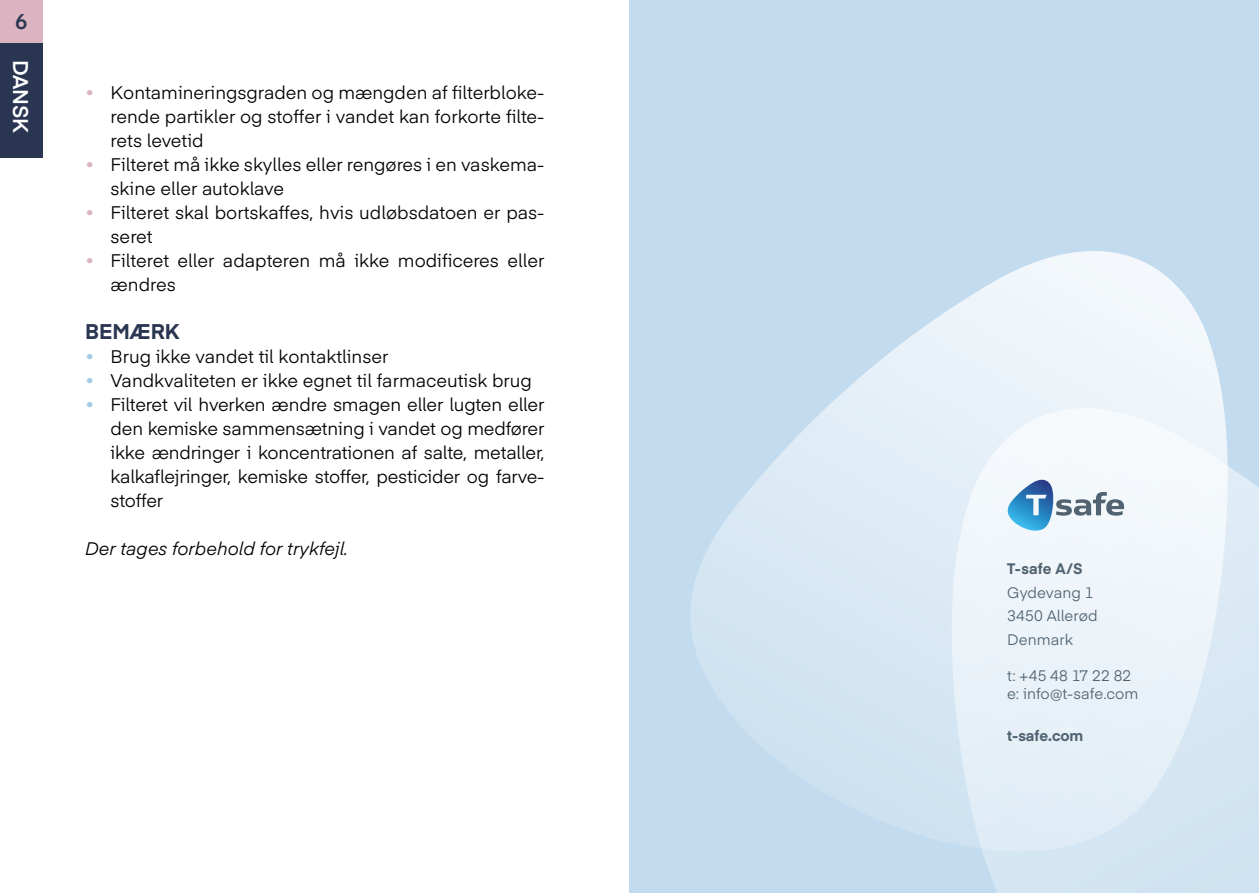
<style>
.page{position:relative;width:1259px;height:893px;background:#fff}
.page>*{position:absolute;margin:0;border:0;box-sizing:border-box;transform-origin:0 0}
.Mellem{font:700 21px "Eina 04";color:#2a3651}
.t1{font:600 21px "Eina 04";color:#fff}
.t2{font:600 21px "Eina 04";color:#2a3651}
.Brødtekst{font:18px/24px "Eina 04";color:#000}
.Brødtekst-2{font:italic 18px "Eina 04";color:#000}
.Render_Annotations{font:15px/18px "Eina 04";letter-spacing:.005em;color:#516370}
.Render_Annotations-2{font:700 15px "Eina 04";color:#516370}
.s1{color:#dcb4c1}
.s2{color:#a4cbe6}
</style>
<div class="page">
<div style="left:0;top:0;width:43px;height:157px;background:#2a3651"></div>
<div style="left:0;top:0;width:43px;height:43px;background:#dcb4c1"></div>
<div style="left:629px;top:0;width:630px;height:893px;background:#c2dbee"></div>
<svg style="left:982px;top:451px;width:277px;height:442px"></svg>
<svg style="left:690px;top:251px;width:537px;height:600px"></svg>
<svg style="left:1007px;top:480px;width:117px;height:58px;background:#b4cdde"></svg>
<p class="t2" style="left:15px;top:6px;width:14px">6</p>
<p class="t1" style="left:36px;top:60px;width:75px;rotate:90deg">DANSK</p>
<p class="Brødtekst" style="left:111px;top:79px;width:435px;text-align:justify;text-indent:-26px"><span class="s1">•</span> Kontamineringsgraden og mængden af filterbloke&shy;rende partikler og stoffer i vandet kan forkorte filte&shy;rets levetid</p>
<p class="Brødtekst" style="left:111px;top:151px;width:435px;text-indent:-26px"><span class="s1">•</span> Filteret må ikke skylles eller rengøres i en vaskema&shy;skine eller autoklave</p>
<p class="Brødtekst" style="left:111px;top:199px;width:435px;text-indent:-26px"><span class="s1">•</span> Filteret skal bortskaffes, hvis udløbsdatoen er pas&shy;seret</p>
<p class="Brødtekst" style="left:111px;top:247px;width:435px;text-indent:-26px"><span class="s1">•</span> Filteret eller adapteren må ikke modificeres eller ændres</p>
<p class="Mellem" style="left:85px;top:316px;width:96px">BEMÆRK</p>
<p class="Brødtekst" style="left:85px;top:343px;width:305px"><span class="s2">•</span> Brug ikke vandet til kontaktlinser</p>
<p class="Brødtekst" style="left:85px;top:367px;width:448px"><span class="s2">•</span> Vandkvaliteten er ikke egnet til farmaceutisk brug</p>
<p class="Brødtekst" style="left:111px;top:391px;width:435px;text-align:justify;text-indent:-26px"><span class="s2">•</span> Filteret vil hverken ændre smagen eller lugten eller den kemiske sammensætning i vandet og medfører ikke ændringer i koncentrationen af salte, metaller, kalkaflejringer, kemiske stoffer, pesticider og farve&shy;stoffer</p>
<p class="Brødtekst-2" style="left:85px;top:535px;width:265px">Der tages forbehold for trykfejl.</p>
<p class="Render_Annotations-2" style="left:1007px;top:557px;width:77px">T-safe A/S</p>
<p class="Render_Annotations" style="left:1007px;top:582px;width:88px">Gydevang 1</p>
<p class="Render_Annotations" style="left:1007px;top:606px;width:92px">3450 Allerød</p>
<p class="Render_Annotations" style="left:1007px;top:630px;width:67px">Denmark</p>
<p class="Render_Annotations" style="left:1007px;top:666px;width:133px">t: +45 48 17 22 82 e: info@t-safe.com</p>
<p class="Render_Annotations-2" style="left:1007px;top:725px;width:78px">t-safe.com</p>
</div>
